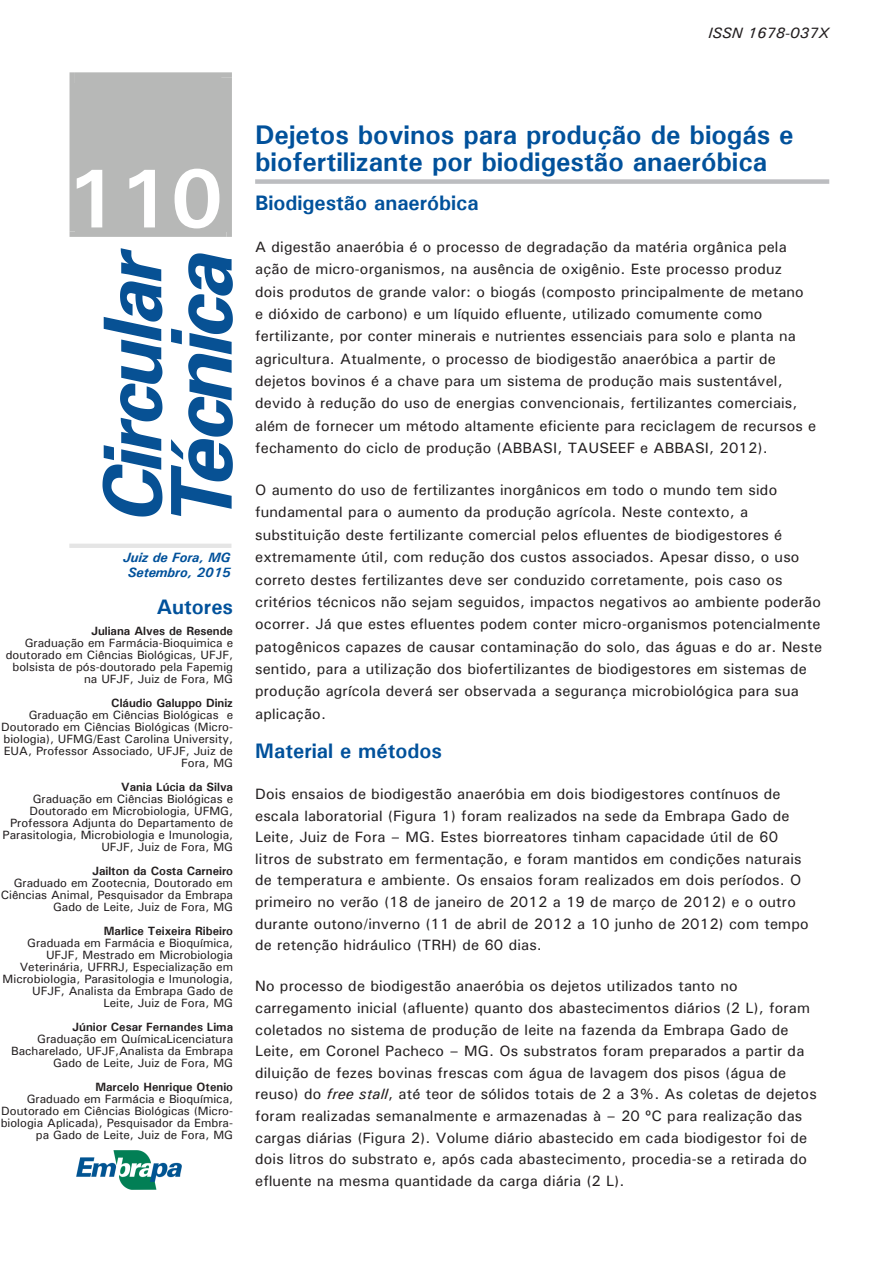
<style>
.page{position:relative;width:893px;height:1263px;background:#fff}
.page>*{position:absolute;margin:0;border:0;box-sizing:border-box;transform-origin:0 0}
.t1{font:700 84px "Univers";color:#fff}
.t2{font:700 27px/27px "Univers";color:#01519b}
.t3{font:700 21px "Univers";color:#01519b}
.t4{font:500 15px/22.4px "Univers";letter-spacing:.01em;color:#231f20}
.t5{font:italic 500 15px "Univers";color:#231f20}
.t6{font:italic 700 13.5px/15px "Univers";color:#01519b;text-align:center}
.t7{font:500 12px/12px "Univers";color:#231f20;text-align:right}
.t8{font:700 12px "Univers";color:#231f20}
.s1{font-style:italic}
</style>
<div class="page">
<img style="left:76px;top:1151px;width:105px;height:38px">
<div style="left:70px;top:72px;width:162px;height:165px;background:#b7b8b7"></div>
<svg style="left:103px;top:248px;width:59px;height:268px"></svg>
<svg style="left:171px;top:253px;width:62px;height:263px"></svg>
<svg style="left:69px;top:544px;width:162px;height:4px"></svg>
<div style="left:255px;top:179px;width:574px;height:5px;background:#bcbdc0"></div>
<p class="t5" style="left:708px;top:23px;width:122px">ISSN 1678-037X</p>
<h1 class="t1" style="left:65px;top:145px;width:160px">110</h1>
<p class="t6" style="left:123px;top:550px;width:109px">Juiz de Fora, MG<br>Setembro, 2015</p>
<h3 class="t3" style="left:157px;top:593px;width:78px">Autores</h3>
<p class="t8" style="left:91px;top:623px;width:143px">Juliana Alves de Resende</p>
<p class="t7" style="left:6px;top:636px;width:229px">Graduação em Farmácia-Bioquimica e doutorado em Ciências Biológicas, UFJF, bolsista de pós-doutorado pela Fapemig na UFJF, Juiz de Fora, MG</p>
<p class="t8" style="left:111px;top:695px;width:123px">Cláudio Galuppo Diniz</p>
<p class="t7" style="left:1px;top:708px;width:233px">Graduação em Ciências Biológicas e Doutorado em Ciências Biológicas (Micro&shy;biologia), UFMG/East Carolina University, EUA, Professor Associado, UFJF, Juiz de Fora, MG</p>
<p class="t8" style="left:121px;top:779px;width:114px">Vania Lúcia da Silva</p>
<p class="t7" style="left:3px;top:792px;width:232px">Graduação em Ciências Biológicas e Doutorado em Microbiologia, UFMG, Professora Adjunta do Departamento de Parasitologia, Microbiologia e Imunologia, UFJF, Juiz de Fora, MG</p>
<p class="t8" style="left:92px;top:863px;width:142px">Jailton da Costa Carneiro</p>
<p class="t7" style="left:1px;top:876px;width:234px">Graduado em Zootecnia, Doutorado em<br>Ciências Animal, Pesquisador da Embrapa<br>Gado de Leite, Juiz de Fora, MG</p>
<p class="t8" style="left:104px;top:923px;width:131px">Marlice Teixeira Ribeiro</p>
<p class="t7" style="left:3px;top:936px;width:232px">Graduada em Farmácia e Bioquímica, UFJF, Mestrado em Microbiologia Veterinária, UFRRJ, Especialização em Microbiologia, Parasitologia e Imunologia, UFJF, Analista da Embrapa Gado de Leite, Juiz de Fora, MG</p>
<p class="t8" style="left:73px;top:1019px;width:162px">Júnior Cesar Fernandes Lima</p>
<p class="t7" style="left:11px;top:1032px;width:223px">Graduação em QuímicaLicenciatura<br>Bacharelado, UFJF,Analista da Embrapa<br>Gado de Leite, Juiz de Fora, MG</p>
<p class="t8" style="left:95px;top:1079px;width:139px">Marcelo Henrique Otenio</p>
<p class="t7" style="left:1px;top:1092px;width:234px">Graduado em Farmácia e Bioquímica, Doutorado em Ciências Biológicas (Micro&shy;biologia Aplicada), Pesquisador da Embra&shy;pa Gado de Leite, Juiz de Fora, MG</p>
<h2 class="t2" style="left:255px;top:121px;width:540px">Dejetos bovinos para produção de biogás e biofertilizante por biodigestão anaeróbica</h2>
<h3 class="t3" style="left:255px;top:189px;width:225px">Biodigestão anaeróbica</h3>
<p class="t4" style="left:255px;top:235px;width:563px">A digestão anaeróbia é o processo de degradação da matéria orgânica pela ação de micro-organismos, na ausência de oxigênio. Este processo produz<br>dois produtos de grande valor: o biogás (composto principalmente de metano<br>e dióxido de carbono) e um líquido efluente, utilizado comumente como fertilizante, por conter minerais e nutrientes essenciais para solo e planta na agricultura. Atualmente, o processo de biodigestão anaeróbica a partir de dejetos bovinos é a chave para um sistema de produção mais sustentável, devido à redução do uso de energias convencionais, fertilizantes comerciais, além de fornecer um método altamente eficiente para reciclagem de recursos e fechamento do ciclo de produção (ABBASI, TAUSEEF e ABBASI, 2012).</p>
<p class="t4" style="left:255px;top:478px;width:568px">O aumento do uso de fertilizantes inorgânicos em todo o mundo tem sido fundamental para o aumento da produção agrícola. Neste contexto, a substituição deste fertilizante comercial pelos efluentes de biodigestores é extremamente útil, com redução dos custos associados. Apesar disso, o uso correto destes fertilizantes deve ser conduzido corretamente, pois caso os critérios técnicos não sejam seguidos, impactos negativos ao ambiente poderão ocorrer. Já que estes efluentes podem conter micro-organismos potencialmente patogênicos capazes de causar contaminação do solo, das águas e do ar. Neste sentido, para a utilização dos biofertilizantes de biodigestores em sistemas de produção agrícola deverá ser observada a segurança microbiológica para sua aplicação.</p>
<h3 class="t3" style="left:255px;top:737px;width:188px">Material e métodos</h3>
<p class="t4" style="left:255px;top:783px;width:555px;line-height:21.6px">Dois ensaios de biodigestão anaeróbia em dois biodigestores contínuos de escala laboratorial (Figura 1) foram realizados na sede da Embrapa Gado de Leite, Juiz de Fora – MG. Estes biorreatores tinham capacidade útil de 60 litros de substrato em fermentação, e foram mantidos em condições naturais de temperatura e ambiente. Os ensaios foram realizados em dois períodos. O primeiro no verão (18 de janeiro de 2012 a 19 de março de 2012) e o outro durante outono/inverno (11 de abril de 2012 a 10 junho de 2012) com tempo de retenção hidráulico (TRH) de 60 dias.</p>
<p class="t4" style="left:255px;top:975px;width:563px;line-height:21.6px">No processo de biodigestão anaeróbia os dejetos utilizados tanto no carregamento inicial (afluente) quanto dos abastecimentos diários (2 L), foram coletados no sistema de produção de leite na fazenda da Embrapa Gado de Leite, em Coronel Pacheco – MG. Os substratos foram preparados a partir da diluição de fezes bovinas frescas com água de lavagem dos pisos (água de reuso) do <span class="s1">free stall</span>, até teor de sólidos totais de 2 a 3%. As coletas de dejetos foram realizadas semanalmente e armazenadas à – 20 ºC para realização das cargas diárias (Figura 2). Volume diário abastecido em cada biodigestor foi de dois litros do substrato e, após cada abastecimento, procedia-se a retirada do efluente na mesma quantidade da carga diária (2 L).</p>
</div>
